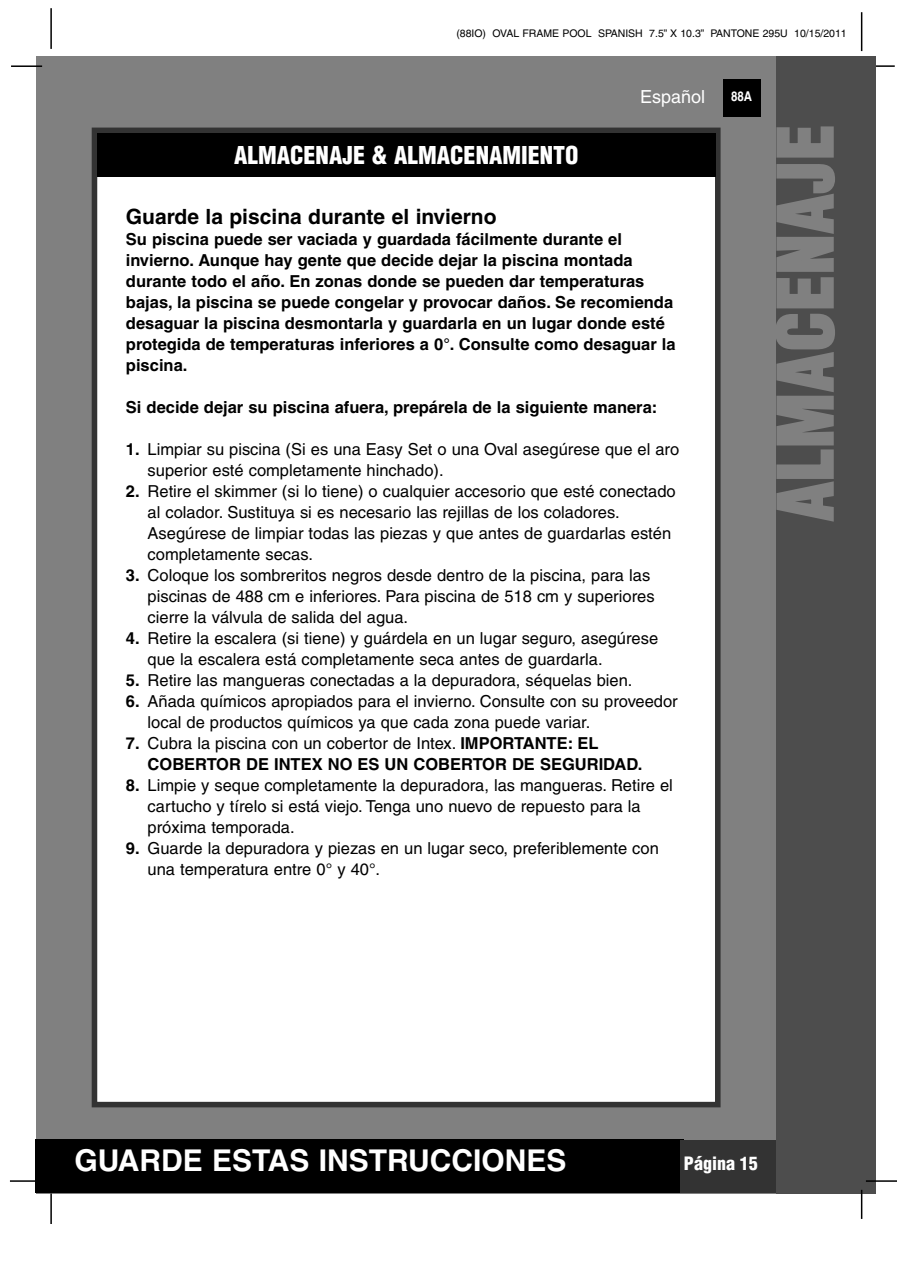
<style>
.page{position:relative;width:897px;height:1264px;background:#fff}
.page>*{position:absolute;margin:0;border:0;box-sizing:border-box;transform-origin:0 0}
.t1{font:900 condensed 73.5px "Helvetica";letter-spacing:.025em;color:#808080;scale:.95 1}
.t2{font:700 30px "Helvetica";color:#fff}
.t3{font:900 condensed 24px "Helvetica";color:#fff}
.t4{font:700 21px "Helvetica";color:#000}
.t5{font:900 condensed 18px "Helvetica";color:#fff}
.t6{font:18px "Helvetica";color:#fff}
.t7{font:16.5px/21px "Helvetica";color:#000}
.t8{font:700 16.5px/21px "Helvetica";color:#000}
.t9{font:700 13.5px "Helvetica";color:#fff;scale:.85 1}
.t10{font:10.5px "Helvetica";color:#000}
.s1{font-weight:700}
.s2{font-weight:400}
</style>
<div class="page">
<div style="left:36px;top:56px;width:751px;height:1137px;background:#808080"></div>
<div style="left:722px;top:79px;width:38px;height:38px;background:#000"></div>
<hr style="left:863px;top:65px;width:31px;height:2px;background:#000">
<hr style="left:50px;top:8px;width:2px;height:41px;background:#000">
<hr style="left:860px;top:12px;width:2px;height:39px;background:#000">
<div style="left:36px;top:1140px;width:647px;height:53px;background:#000"></div>
<div style="left:680px;top:1140px;width:107px;height:53px;background:#333"></div>
<div style="left:776px;top:56px;width:99px;height:1137px;background:#4d4d4d"></div>
<hr style="left:865px;top:1180px;width:31px;height:1px;background:#000">
<hr style="left:860px;top:1189px;width:2px;height:30px;background:#000">
<hr style="left:50px;top:1193px;width:2px;height:31px;background:#000">
<hr style="left:10px;top:1180px;width:31px;height:1px;background:#000">
<hr style="left:11px;top:65px;width:31px;height:2px;background:#000">
<div style="left:97px;top:133px;width:618px;height:968px;background:#fff"></div>
<div style="left:92px;top:128px;width:628px;height:979px;border:6px solid #333"></div>
<div style="left:97px;top:133px;width:618px;height:43px;background:#000"></div>
<p class="t10" style="left:456px;top:29px;width:392px">(88IO) OVAL FRAME POOL SPANISH 7.5” X 10.3” PANTONE 295U 10/15/2011</p>
<h3 class="t3" style="left:234px;top:146px;width:345px">ALMACENAJE &amp; ALMACENAMIENTO</h3>
<p class="t6" style="left:640px;top:90px;width:67px">Español</p>
<p class="t4" style="left:126px;top:209px;width:372px">Guarde la piscina durante el invierno</p>
<p class="t8" style="left:126px;top:230px;width:551px">Su piscina puede ser vaciada y guardada fácilmente durante el invierno. Aunque hay gente que decide dejar la piscina montada durante todo el año. En zonas donde se pueden dar temperaturas bajas, la piscina se puede congelar y provocar daños. Se recomienda desaguar la piscina desmontarla y guardarla en un lugar donde esté protegida de temperaturas inferiores a 0°. Consulte como desaguar la piscina.</p>
<p class="t8" style="left:126px;top:398px;width:533px">Si decide dejar su piscina afuera, prepárela de la siguiente manera:</p>
<p class="t7" style="left:147px;top:440px;width:533px;text-indent:-22px"><span class="s1">1.</span> Limpiar su piscina (Si es una Easy Set o una Oval asegúrese que el aro superior esté completamente hinchado).</p>
<p class="t7" style="left:147px;top:482px;width:529px;text-indent:-22px"><span class="s1">2.</span> Retire el skimmer (si lo tiene) o cualquier accesorio que esté conectado al colador. Sustituya si es necesario las rejillas de los coladores.<br>Asegúrese de limpiar todas las piezas y que antes de guardarlas estén completamente secas.</p>
<p class="t7" style="left:147px;top:566px;width:508px;text-indent:-22px"><span class="s1">3.</span> Coloque los sombreritos negros desde dentro de la piscina, para las piscinas de 488 cm e inferiores. Para piscina de 518 cm y superiores cierre la válvula de salida del agua.</p>
<p class="t7" style="left:147px;top:629px;width:512px;text-indent:-22px"><span class="s1">4.</span> Retire la escalera (si tiene) y guárdela en un lugar seguro, asegúrese que la escalera está completamente seca antes de guardarla.</p>
<p class="t7" style="left:126px;top:671px;width:508px"><span class="s1">5.</span> Retire las mangueras conectadas a la depuradora, séquelas bien.</p>
<p class="t7" style="left:147px;top:692px;width:531px;text-indent:-22px"><span class="s1">6.</span> Añada químicos apropiados para el invierno. Consulte con su proveedor local de productos químicos ya que cada zona puede variar.</p>
<p class="t8" style="left:147px;top:734px;width:496px;text-indent:-22px">7. <span class="s2">Cubra la piscina con un cobertor de Intex.</span> IMPORTANTE: EL<br>COBERTOR DE INTEX NO ES UN COBERTOR DE SEGURIDAD.</p>
<p class="t7" style="left:147px;top:776px;width:527px;text-indent:-22px"><span class="s1">8.</span> Limpie y seque completamente la depuradora, las mangueras. Retire el cartucho y tírelo si está viejo. Tenga uno nuevo de repuesto para la próxima temporada.</p>
<p class="t7" style="left:147px;top:839px;width:512px;text-indent:-22px"><span class="s1">9.</span> Guarde la depuradora y piezas en un lugar seco, preferiblemente con una temperatura entre 0° y 40°.</p>
<p class="t9" style="left:731px;top:92px;width:26px">88A</p>
<h1 class="t1" style="left:777px;top:521px;width:418px;rotate:-90deg">ALMACENAJE</h1>
<h2 class="t2" style="left:74px;top:1149px;width:493px">GUARDE ESTAS INSTRUCCIONES</h2>
<p class="t5" style="left:684px;top:1156px;width:75px">Página 15</p>
</div>
